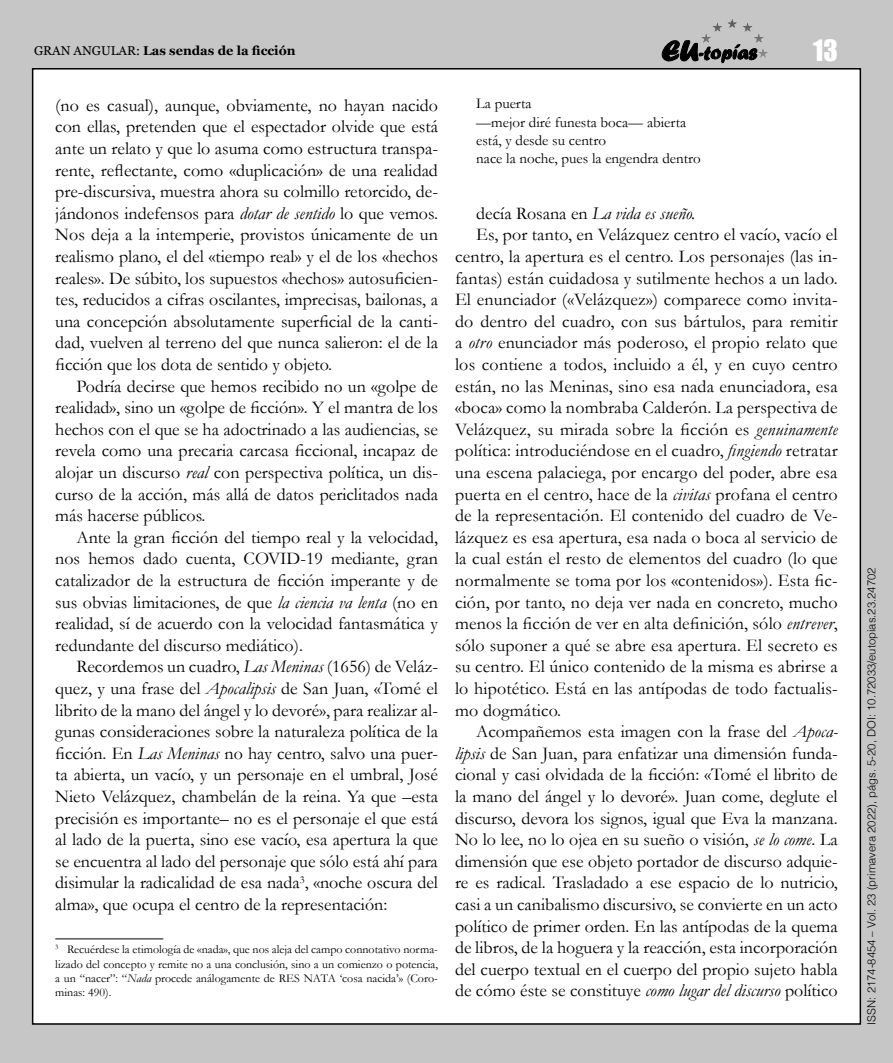
<style>
.page{position:relative;width:893px;height:1063px;background:#c6c6c6}
.page>*{position:absolute;margin:0;border:0;box-sizing:border-box;transform-origin:0 0}
.t1{font:27px "Impact";color:#fff}
.Articulo_parrafo{font:18px/21.6px "Garamond";color:#000;text-align:justify}
.Articulo_parrafo-2{font:italic 18px "Garamond";color:#000}
.Articulo_citas{font:15px "Garamond";color:#000}
.t2{font:700 12.75px "Georgia";color:#000}
.Articulo_notas{font:12px/14.4px "Garamond";color:#000;text-align:justify}
.t3{font:300 11.25px "Helvetica";color:#000}
.s1{font-weight:400}
.s2{font-style:italic}
.s3{font-style:normal}
</style>
<div class="page">
<div style="left:33px;top:69px;width:827px;height:955px;background:#fff"></div>
<svg style="left:662px;top:40px;width:94px;height:23px"></svg>
<hr style="left:701px;top:19px;width:67px;height:1px;background:#585857">
<hr style="left:701px;top:20px;width:67px;height:1px;background:#595958">
<hr style="left:701px;top:21px;width:67px;height:1px;background:#5a5a59">
<hr style="left:701px;top:22px;width:67px;height:1px;background:#5c5c5b">
<hr style="left:701px;top:23px;width:67px;height:1px;background:#5d5d5c">
<hr style="left:701px;top:24px;width:67px;height:1px;background:#5f5f5e">
<hr style="left:701px;top:25px;width:67px;height:1px;background:#60605f">
<hr style="left:701px;top:26px;width:67px;height:1px;background:#626261">
<hr style="left:701px;top:27px;width:67px;height:1px;background:#636362">
<hr style="left:701px;top:28px;width:67px;height:1px;background:#656464">
<hr style="left:701px;top:29px;width:67px;height:1px;background:#666565">
<hr style="left:701px;top:30px;width:67px;height:1px;background:#676766">
<hr style="left:701px;top:31px;width:67px;height:1px;background:#696868">
<hr style="left:701px;top:32px;width:67px;height:1px;background:#6a6969">
<hr style="left:701px;top:33px;width:67px;height:1px;background:#6c6b6b">
<hr style="left:701px;top:34px;width:67px;height:1px;background:#6c6c6c">
<hr style="left:701px;top:35px;width:67px;height:1px;background:#6e6e6d">
<hr style="left:701px;top:36px;width:67px;height:1px;background:#6f6f6e">
<hr style="left:701px;top:37px;width:67px;height:1px;background:#717170">
<hr style="left:701px;top:38px;width:67px;height:1px;background:#727271">
<hr style="left:701px;top:39px;width:67px;height:1px;background:#747473">
<hr style="left:701px;top:40px;width:67px;height:1px;background:#757574">
<hr style="left:701px;top:41px;width:67px;height:1px;background:#767675">
<hr style="left:701px;top:42px;width:67px;height:1px;background:#787877">
<hr style="left:701px;top:43px;width:67px;height:1px;background:#797978">
<hr style="left:701px;top:44px;width:67px;height:1px;background:#7b7b7a">
<hr style="left:701px;top:45px;width:67px;height:1px;background:#7c7c7b">
<hr style="left:701px;top:46px;width:67px;height:1px;background:#7e7d7d">
<hr style="left:701px;top:47px;width:67px;height:1px;background:#7f7e7e">
<hr style="left:701px;top:48px;width:67px;height:1px;background:#818080">
<hr style="left:701px;top:49px;width:67px;height:1px;background:#828181">
<hr style="left:701px;top:50px;width:67px;height:1px;background:#828282">
<hr style="left:701px;top:51px;width:67px;height:1px;background:#848483">
<hr style="left:701px;top:52px;width:67px;height:1px;background:#858584">
<hr style="left:701px;top:53px;width:67px;height:1px;background:#878786">
<hr style="left:701px;top:54px;width:67px;height:1px;background:#888887">
<hr style="left:701px;top:55px;width:67px;height:1px;background:#898989">
<hr style="left:701px;top:56px;width:67px;height:1px;background:#8a8a8a">
<hr style="left:701px;top:57px;width:67px;height:1px;background:#8c8c8b">
<hr style="left:55px;top:939px;width:108px;height:1px;background:#000">
<p class="t2" style="left:34px;top:41px;width:263px"><span class="s1">GRAN ANGULAR:</span> Las sendas de la ficción</p>
<h1 class="t1" style="left:813px;top:29px;width:26px">13</h1>
<p class="Articulo_parrafo" style="left:55px;top:94px;width:384px">(no es casual), aunque, obviamente, no hayan nacido con ellas, pretenden que el espectador olvide que está ante un relato y que lo asuma como estructura transpa&shy;rente, reflectante, como «duplicación» de una realidad pre-discursiva, muestra ahora su colmillo retorcido, de&shy;jándonos indefensos para <span class="s2">dotar de sentido</span> lo que vemos.<br>Nos deja a la intemperie, provistos únicamente de un realismo plano, el del «tiempo real» y el de los «hechos reales». De súbito, los supuestos «hechos» autosuficien&shy;tes, reducidos a cifras oscilantes, imprecisas, bailonas, a una concepción absolutamente superficial de la canti&shy;dad, vuelven al terreno del que nunca salieron: el de la ficción que los dota de sentido y objeto.</p>
<p class="Articulo_parrafo" style="left:55px;top:375px;width:384px;text-indent:21px">Podría decirse que hemos recibido no un «golpe de realidad», sino un «golpe de ficción». Y el mantra de los hechos con el que se ha adoctrinado a las audiencias, se revela como una precaria carcasa ficcional, incapaz de alojar un discurso <span class="s2">real</span> con perspectiva política, un dis&shy;curso de la acción, más allá de datos periclitados nada más hacerse públicos.</p>
<p class="Articulo_parrafo" style="left:55px;top:526px;width:384px;text-indent:21px">Ante la gran ficción del tiempo real y la velocidad, nos hemos dado cuenta, COVID-19 mediante, gran catalizador de la estructura de ficción imperante y de sus obvias limitaciones, de que <span class="s2">la ciencia va lenta</span> (no en realidad, sí de acuerdo con la velocidad fantasmática y redundante del discurso mediático).</p>
<p class="Articulo_parrafo" style="left:55px;top:656px;width:384px;text-indent:21px">Recordemos un cuadro, <span class="s2">Las Meninas</span> (1656) de Veláz&shy;quez, y una frase del <span class="s2">Apocalipsis</span> de San Juan, «Tomé el librito de la mano del ángel y lo devoré», para realizar al&shy;gunas consideraciones sobre la naturaleza política de la ficción. En <span class="s2">Las Meninas</span> no hay centro, salvo una puer&shy;ta abierta, un vacío, y un personaje en el umbral, José Nieto Velázquez, chambelán de la reina. Ya que –esta precisión es importante– no es el personaje el que está al lado de la puerta, sino ese vacío, esa apertura la que se encuentra al lado del personaje que sólo está ahí para disimular la radicalidad de esa nada<sup>3</sup>, «noche oscura del alma», que ocupa el centro de la representación:</p>
<p class="Articulo_notas" style="left:55px;top:942px;width:384px"><sup>3</sup> Recuérdese la etimología de «nada», que nos aleja del campo connotativo norma&shy;lizado del concepto y remite no a una conclusión, sino a un comienzo o potencia, a un “nacer”: “<span class="s2">Nada</span> procede análogamente de RES NATA ‘cosa nacida’» (Coro&shy;minas: 490).</p>
<p class="Articulo_citas" style="left:476px;top:94px;width:57px">La puerta</p>
<p class="Articulo_citas" style="left:476px;top:112px;width:211px">—mejor diré funesta boca— abierta</p>
<p class="Articulo_citas" style="left:476px;top:130px;width:131px">está, y desde su centro</p>
<p class="Articulo_citas" style="left:476px;top:149px;width:226px">nace la noche, pues la engendra dentro</p>
<p class="Articulo_parrafo-2" style="left:476px;top:201px;width:221px"><span class="s3">decía Rosana en</span> La vida es sueño.</p>
<p class="Articulo_parrafo" style="left:455px;top:224px;width:384px;text-indent:21px">Es, por tanto, en Velázquez centro el vacío, vacío el centro, la apertura es el centro. Los personajes (las in&shy;fantas) están cuidadosa y sutilmente hechos a un lado.<br>El enunciador («Velázquez») comparece como invita&shy;do dentro del cuadro, con sus bártulos, para remitir a <span class="s2">otro</span> enunciador más poderoso, el propio relato que los contiene a todos, incluido a él, y en cuyo centro están, no las Meninas, sino esa nada enunciadora, esa «boca» como la nombraba Calderón. La perspectiva de Velázquez, su mirada sobre la ficción es <span class="s2">genuinamente </span>política: introduciéndose en el cuadro, <span class="s2">fingiendo</span> retratar una escena palaciega, por encargo del poder, abre esa puerta en el centro, hace de la <span class="s2">civitas</span> profana el centro de la representación. El contenido del cuadro de Ve&shy;lázquez es esa apertura, esa nada o boca al servicio de la cual están el resto de elementos del cuadro (lo que normalmente se toma por los «contenidos»). Esta fic&shy;ción, por tanto, no deja ver nada en concreto, mucho menos la ficción de ver en alta definición, sólo <span class="s2">entrever</span>, sólo suponer a qué se abre esa apertura. El secreto es su centro. El único contenido de la misma es abrirse a lo hipotético. Está en las antípodas de todo factualis&shy;mo dogmático.</p>
<p class="Articulo_parrafo" style="left:455px;top:720px;width:384px;text-indent:21px">Acompañemos esta imagen con la frase del <span class="s2">Apoca&shy;lipsis</span> de San Juan, para enfatizar una dimensión funda&shy;cional y casi olvidada de la ficción: «Tomé el librito de la mano del ángel y lo devoré». Juan come, deglute el discurso, devora los signos, igual que Eva la manzana.<br>No lo lee, no lo ojea en su sueño o visión, <span class="s2">se lo come</span>. La dimensión que ese objeto portador de discurso adquie&shy;re es radical. Trasladado a ese espacio de lo nutricio, casi a un canibalismo discursivo, se convierte en un acto político de primer orden. En las antípodas de la quema de libros, de la hoguera y la reacción, esta incorporación del cuerpo textual en el cuerpo del propio sujeto habla de cómo éste se constituye <span class="s2">como lugar del discurso</span> político</p>
<p class="t3" style="left:862px;top:1025px;width:459px;rotate:-90deg">ISSN: 2174-8454 – Vol. 23 (primavera 2022), págs. 5-20, DOI: 10.72033/eutopias.23.24702</p>
</div>
